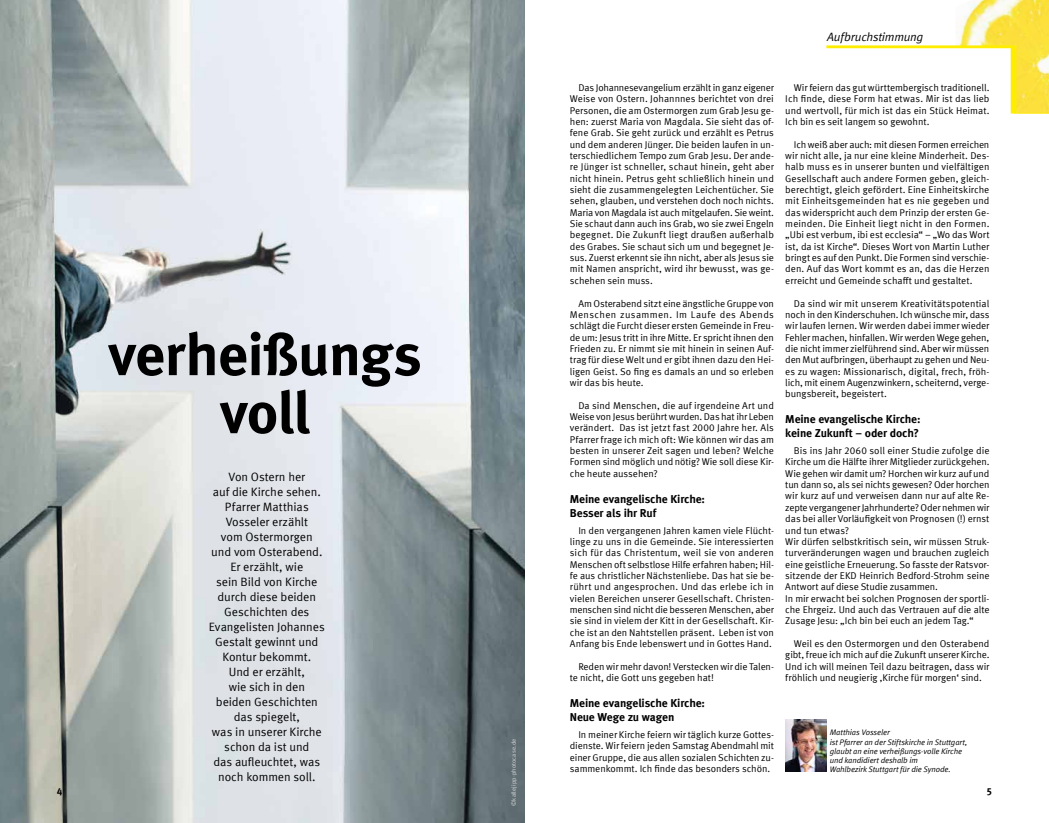
<style>
.page{position:relative;width:1049px;height:823px;background:#fff}
.page>*{position:absolute;margin:0;border:0;box-sizing:border-box;transform-origin:0 0}
.t1{font:700 59px/58px "Meta Offc";letter-spacing:-.02em;color:#000;text-align:center}
.t2{font:12px/15px "Meta Offc Norm";letter-spacing:-.01em;color:#000;text-align:center}
.t3{font:12px "Meta Offc Norm Ita";letter-spacing:-.02em;color:#000}
.t4{font:700 11.5px/14px "Meta Offc";letter-spacing:-.015em;color:#000}
.t5{font:700 10px "Meta Offc";color:#000}
.t6{font:9.8px/11.3px "Meta Offc Norm";letter-spacing:-.01em;color:#000;text-align:justify}
.t7{font:8px/9.1px "Meta Offc Norm Ita";letter-spacing:-.015em;color:#000}
.t8{font:6px "Meta Offc Norm";letter-spacing:.01em;color:#d7d8d9}
</style>
<div class="page">
<img style="left:0;top:0;width:524px;height:822px">
<img style="left:956px;top:0;width:93px;height:45px">
<svg style="left:826px;top:45px;width:223px;height:68px"></svg>
<img style="left:785px;top:719px;width:41px;height:52px">
<p class="t3" style="left:827px;top:30px;width:98px">Aufbruchstimmung</p>
<p class="t6" style="left:570px;top:82px;width:206px;text-indent:9px">Das Johannesevangelium erzählt in ganz eigener Weise von Ostern. Johannnes berichtet von drei Personen, die am Ostermorgen zum Grab Jesu ge&shy;hen: zuerst Maria von Magdala. Sie sieht das of&shy;fene Grab. Sie geht zurück und erzählt es Petrus und dem anderen Jünger. Die beiden laufen in un&shy;terschiedlichem Tempo zum Grab Jesu. Der ande&shy;re Jünger ist schneller, schaut hinein, geht aber nicht hinein. Petrus geht schließlich hinein und sieht die zusammengelegten Leichentücher. Sie sehen, glauben, und verstehen doch noch nichts.<br>Maria von Magdala ist auch mitgelaufen. Sie weint.<br>Sie schaut dann auch ins Grab, wo sie zwei Engeln begegnet. Die Zukunft liegt draußen außerhalb des Grabes. Sie schaut sich um und begegnet Je&shy;sus. Zuerst erkennt sie ihn nicht, aber als Jesus sie mit Namen anspricht, wird ihr bewusst, was ge&shy;schehen sein muss.</p>
<p class="t6" style="left:570px;top:297px;width:206px;text-indent:9px">Am Osterabend sitzt eine ängstliche Gruppe von Menschen zusammen. Im Laufe des Abends schlägt die Furcht dieser ersten Gemeinde in Freu&shy;de um: Jesus tritt in ihre Mitte. Er spricht ihnen den Frieden zu. Er nimmt sie mit hinein in seinen Auf&shy;trag für diese Welt und er gibt ihnen dazu den Hei&shy;ligen Geist. So fing es damals an und so erleben wir das bis heute.</p>
<p class="t6" style="left:570px;top:399px;width:206px;text-indent:9px">Da sind Menschen, die auf irgendeine Art und Weise von Jesus berührt wurden. Das hat ihr Leben verändert. Das ist jetzt fast 2000 Jahre her. Als Pfarrer frage ich mich oft: Wie können wir das am besten in unserer Zeit sagen und leben? Welche Formen sind möglich und nötig? Wie soll diese Kir&shy;che heute aussehen?</p>
<p class="t4" style="left:570px;top:492px;width:137px">Meine evangelische Kirche:<br>Besser als ihr Ruf</p>
<p class="t6" style="left:570px;top:524px;width:206px;text-indent:9px">In den vergangenen Jahren kamen viele Flücht&shy;linge zu uns in die Gemeinde. Sie interessierten sich für das Christentum, weil sie von anderen Menschen oft selbstlose Hilfe erfahren haben; Hil&shy;fe aus christlicher Nächstenliebe. Das hat sie be&shy;rührt und angesprochen. Und das erlebe ich in vielen Bereichen unserer Gesellschaft. Christen&shy;menschen sind nicht die besseren Menschen, aber sie sind in vielem der Kitt in der Gesellschaft. Kir&shy;che ist an den Nahtstellen präsent. Leben ist von Anfang bis Ende lebenswert und in Gottes Hand.</p>
<p class="t6" style="left:570px;top:660px;width:206px;text-indent:9px">Reden wir mehr davon! Verstecken wir die Talen&shy;te nicht, die Gott uns gegeben hat!</p>
<p class="t4" style="left:570px;top:696px;width:137px">Meine evangelische Kirche:<br>Neue Wege zu wagen</p>
<p class="t6" style="left:570px;top:728px;width:206px;text-indent:9px">In meiner Kirche feiern wir täglich kurze Gottes&shy;dienste. Wir feiern jeden Samstag Abendmahl mit einer Gruppe, die aus allen sozialen Schichten zu&shy;sammenkommt. Ich finde das besonders schön.</p>
<p class="t6" style="left:785px;top:82px;width:206px;text-indent:9px">Wir feiern das gut württembergisch traditionell.<br>Ich finde, diese Form hat etwas. Mir ist das lieb und wertvoll, für mich ist das ein Stück Heimat.<br>Ich bin es seit langem so gewohnt.</p>
<p class="t6" style="left:785px;top:139px;width:206px;text-indent:9px">Ich weiß aber auch: mit diesen Formen erreichen wir nicht alle, ja nur eine kleine Minderheit. Des&shy;halb muss es in unserer bunten und vielfältigen Gesellschaft auch andere Formen geben, gleich&shy;berechtigt, gleich gefördert. Eine Einheitskirche mit Einheitsgemeinden hat es nie gegeben und das widerspricht auch dem Prinzip der ersten Ge&shy;meinden. Die Einheit liegt nicht in den Formen. „Ubi est verbum, ibi est ecclesia“ – „Wo das Wort ist, da ist Kirche“. Dieses Wort von Martin Luther bringt es auf den Punkt. Die Formen sind verschie&shy;den. Auf das Wort kommt es an, das die Herzen erreicht und Gemeinde schafft und gestaltet.</p>
<p class="t6" style="left:785px;top:297px;width:206px;text-indent:9px">Da sind wir mit unserem Kreativitätspotential noch in den Kinderschuhen. Ich wünsche mir, dass wir laufen lernen. Wir werden dabei immer wieder Fehler machen, hinfallen. Wir werden Wege gehen, die nicht immer zielführend sind. Aber wir müssen den Mut aufbringen, überhaupt zu gehen und Neu&shy;es zu wagen: Missionarisch, digital, frech, fröh&shy;lich, mit einem Augenzwinkern, scheiternd, verge&shy;bungsbereit, begeistert.</p>
<p class="t4" style="left:785px;top:412px;width:137px">Meine evangelische Kirche: keine Zukunft – oder doch?</p>
<p class="t6" style="left:785px;top:445px;width:206px;text-align:left;text-indent:9px">Bis ins Jahr 2060 soll einer Studie zufolge die Kirche um die Hälfte ihrer Mitglieder zurückgehen.<br>Wie gehen wir damit um? Horchen wir kurz auf und tun dann so, als sei nichts gewesen? Oder horchen wir kurz auf und verweisen dann nur auf alte Re&shy;zepte vergangener Jahrhunderte? Oder nehmen wir das bei aller Vorläufigkeit von Prognosen (!) ernst und tun etwas?<br>Wir dürfen selbstkritisch sein, wir müssen Struk&shy;turveränderungen wagen und brauchen zugleich eine geistliche Erneuerung. So fasste der Ratsvor&shy;sitzende der EKD Heinrich Bedford-Strohm seine Antwort auf diese Studie zusammen.<br>In mir erwacht bei solchen Prognosen der sportli&shy;che Ehrgeiz. Und auch das Vertrauen auf die alte Zusage Jesu: „Ich bin bei euch an jedem Tag.“</p>
<p class="t6" style="left:785px;top:638px;width:206px;text-indent:9px">Weil es den Ostermorgen und den Osterabend gibt, freue ich mich auf die Zukunft unserer Kirche.<br>Und ich will meinen Teil dazu beitragen, dass wir fröhlich und neugierig ‚Kirche für morgen‘ sind.</p>
<h1 class="t1" style="left:108px;top:327px;width:315px">verheißungs voll</h1>
<p class="t2" style="left:209px;top:469px;width:117px">Von Ostern her<br>auf die Kirche sehen.<br>Pfarrer Matthias<br>Vosseler erzählt<br>vom Ostermorgen<br>und vom Osterabend.<br>Er erzählt, wie<br>sein Bild von Kirche durch diese beiden<br>Geschichten des<br>Evangelisten Johannes<br>Gestalt gewinnt und<br>Kontur bekommt.<br>Und er erzählt,<br>wie sich in den<br>beiden Geschichten das spiegelt,<br>was in unserer Kirche schon da ist und<br>das aufleuchtet, was noch kommen soll.</p>
<p class="t7" style="left:830px;top:727px;width:139px">Matthias Vosseler<br>ist Pfarrer an der Stiftskirche in Stuttgart, glaubt an eine verheißungs-volle Kirche und kandidiert deshalb im<br>Wahlbezirk Stuttgart für die Synode.</p>
<p class="t8" style="left:510px;top:805px;width:69px;rotate:-90deg">©kallejipp-photocase.de</p>
<p class="t5" style="left:57px;top:784px;width:7px">4</p>
<p class="t5" style="left:986px;top:784px;width:7px">5</p>
</div>
